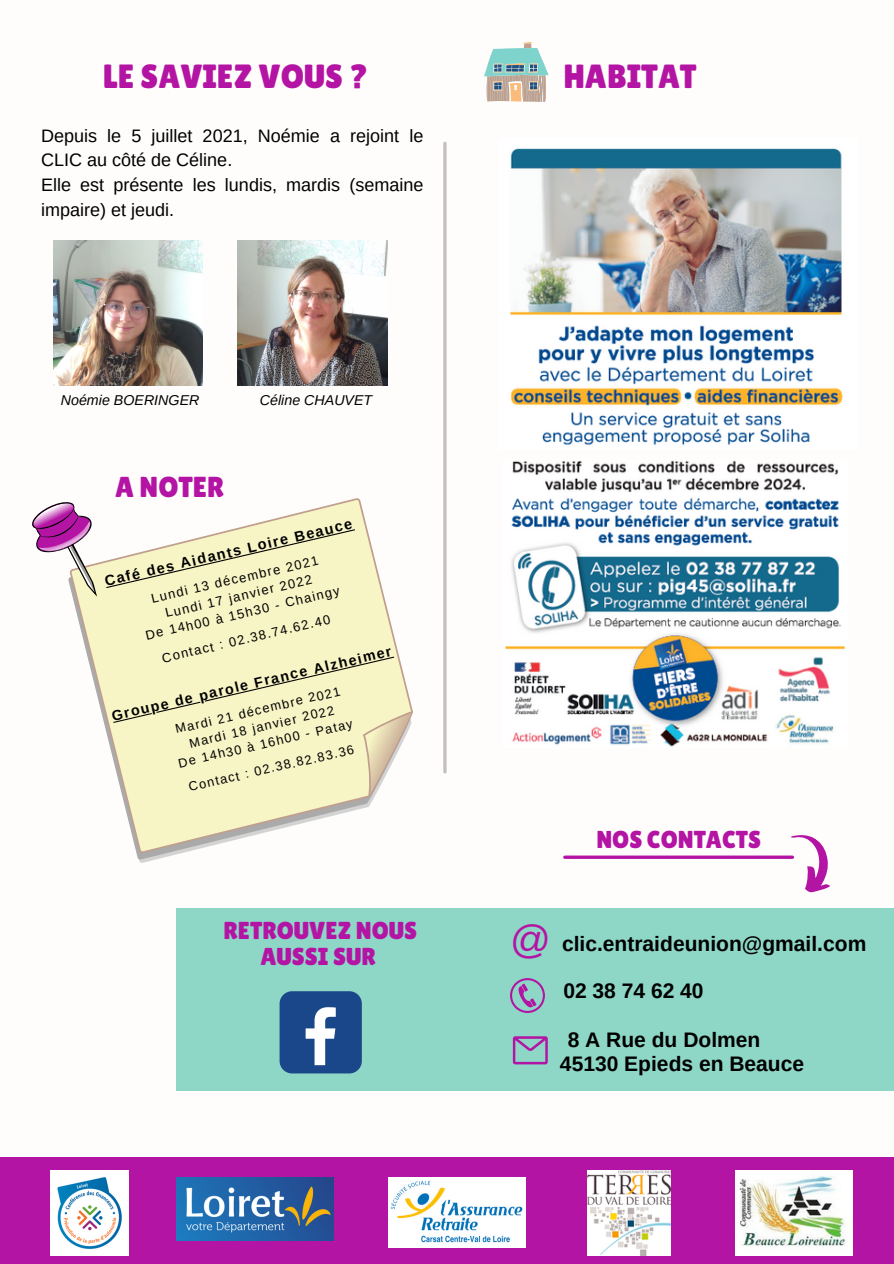
<style>
.page{position:relative;width:894px;height:1264px;background:#fff}
.page>*{position:absolute;margin:0;border:0;box-sizing:border-box;transform-origin:0 0}
.t1{font:40.2px "Arimo";color:#b414a4}
.t2{font:33.45px "Lilita One";color:#b414a4}
.t3{font:28.8px "Lilita One";color:#b414a4}
.t4{font:24.45px/26px "Lilita One";color:#b414a4;text-align:center}
.t5{font:700 21px "Arimo";color:#000}
.t6{font:18px/24.8px "Arimo";color:#000}
.t7{font:700 14.55px "Arimo";color:#000}
.t8{font:700 14.25px "Arimo";color:#000}
.t9{font:italic 14.25px "Arimo";color:#000}
.t10{font:13.05px "Arimo";color:#000}
.t11{font:12.75px "Arimo";color:#000}
</style>
<div class="page">
<div style="left:0;top:0;width:893px;height:1263px;background:#fffdfb"></div>
<div style="left:177px;top:907px;width:716px;height:183px;background:#8ed7c7"></div>
<div style="left:279px;top:991px;width:83px;height:82px;background:#1a4789;border-radius:12px"></div>
<svg style="left:305px;top:1007px;width:30px;height:58px"></svg>
<div style="left:0;top:1157px;width:893px;height:106px;background:#b414a4"></div>
<hr style="left:443px;top:143px;width:3px;height:629px;background:#c4c1bd">
<img style="left:177px;top:1177px;width:156px;height:63px">
<img style="left:388px;top:1177px;width:137px;height:70px">
<svg style="left:72px;top:498px;width:327px;height:356px"></svg>
<svg style="left:32px;top:498px;width:66px;height:99px"></svg>
<svg style="left:564px;top:855px;width:206px;height:4px"></svg>
<svg style="left:770px;top:835px;width:60px;height:58px"></svg>
<svg style="left:510px;top:978px;width:34px;height:34px"></svg>
<svg style="left:512px;top:1036px;width:35px;height:28px"></svg>
<img style="left:735px;top:1170px;width:117px;height:85px">
<img style="left:587px;top:1170px;width:83px;height:85px">
<img style="left:53px;top:240px;width:149px;height:146px">
<img style="left:238px;top:240px;width:149px;height:146px">
<img style="left:505px;top:460px;width:341px;height:287px">
<img style="left:510px;top:148px;width:333px;height:297px">
<svg style="left:484px;top:42px;width:64px;height:60px"></svg>
<img style="left:51px;top:1170px;width:77px;height:85px">
<svg style="left:106px;top:529px;width:249px;height:59px"></svg>
<svg style="left:113px;top:656px;width:300px;height:141px"></svg>
<p class="t2" style="left:103px;top:57px;width:267px">LE SAVIEZ VOUS ?</p>
<p class="t6" style="left:41px;top:123px;width:384px">Depuis le 5 juillet 2021, Noémie a rejoint le<br>CLIC au côté de Céline.</p>
<p class="t6" style="left:41px;top:172px;width:384px">Elle est présente les lundis, mardis (semaine impaire) et jeudi.</p>
<p class="t9" style="left:61px;top:392px;width:140px">Noémie BOERINGER</p>
<p class="t9" style="left:260px;top:392px;width:114px">Céline CHAUVET</p>
<p class="t3" style="left:115px;top:470px;width:110px">A NOTER</p>
<p class="t7" style="left:103px;top:573px;width:255px;rotate:-13deg">Café des Aidants Loire Beauce</p>
<p class="t10" style="left:150px;top:591px;width:172px;rotate:-13deg">Lundi 13 décembre 2021</p>
<p class="t10" style="left:164px;top:606px;width:152px;rotate:-13deg">Lundi 17 janvier 2022</p>
<p class="t10" style="left:144px;top:628px;width:200px;rotate:-13deg">De 14h00 à 15h30 - Chaingy</p>
<p class="t10" style="left:160px;top:651px;width:174px;rotate:-13deg">Contact : 02.38.74.62.40</p>
<p class="t8" style="left:110px;top:708px;width:288px;rotate:-13deg">Groupe de parole France Alzheimer</p>
<p class="t11" style="left:174px;top:722px;width:170px;rotate:-13deg">Mardi 21 décembre 2021</p>
<p class="t11" style="left:188px;top:736px;width:150px;rotate:-13deg">Mardi 18 janvier 2022</p>
<p class="t11" style="left:177px;top:756px;width:180px;rotate:-13deg">De 14h30 à 16h00 - Patay</p>
<p class="t11" style="left:187px;top:780px;width:171px;rotate:-13deg">Contact : 02.38.82.83.36</p>
<p class="t4" style="left:223px;top:917px;width:195px">RETROUVEZ NOUS<br>AUSSI SUR</p>
<p class="t2" style="left:563px;top:57px;width:135px">HABITAT</p>
<p class="t4" style="left:596px;top:826px;width:166px">NOS CONTACTS</p>
<p class="t1" style="left:510px;top:916px;width:42px">@</p>
<p class="t5" style="left:562px;top:931px;width:306px">clic.entraideunion@gmail.com</p>
<p class="t5" style="left:563px;top:978px;width:142px">02 38 74 62 40</p>
<p class="t5" style="left:567px;top:1028px;width:194px">8 A Rue du Dolmen</p>
<p class="t5" style="left:560px;top:1051px;width:246px">45130 Epieds en Beauce</p>
</div>
